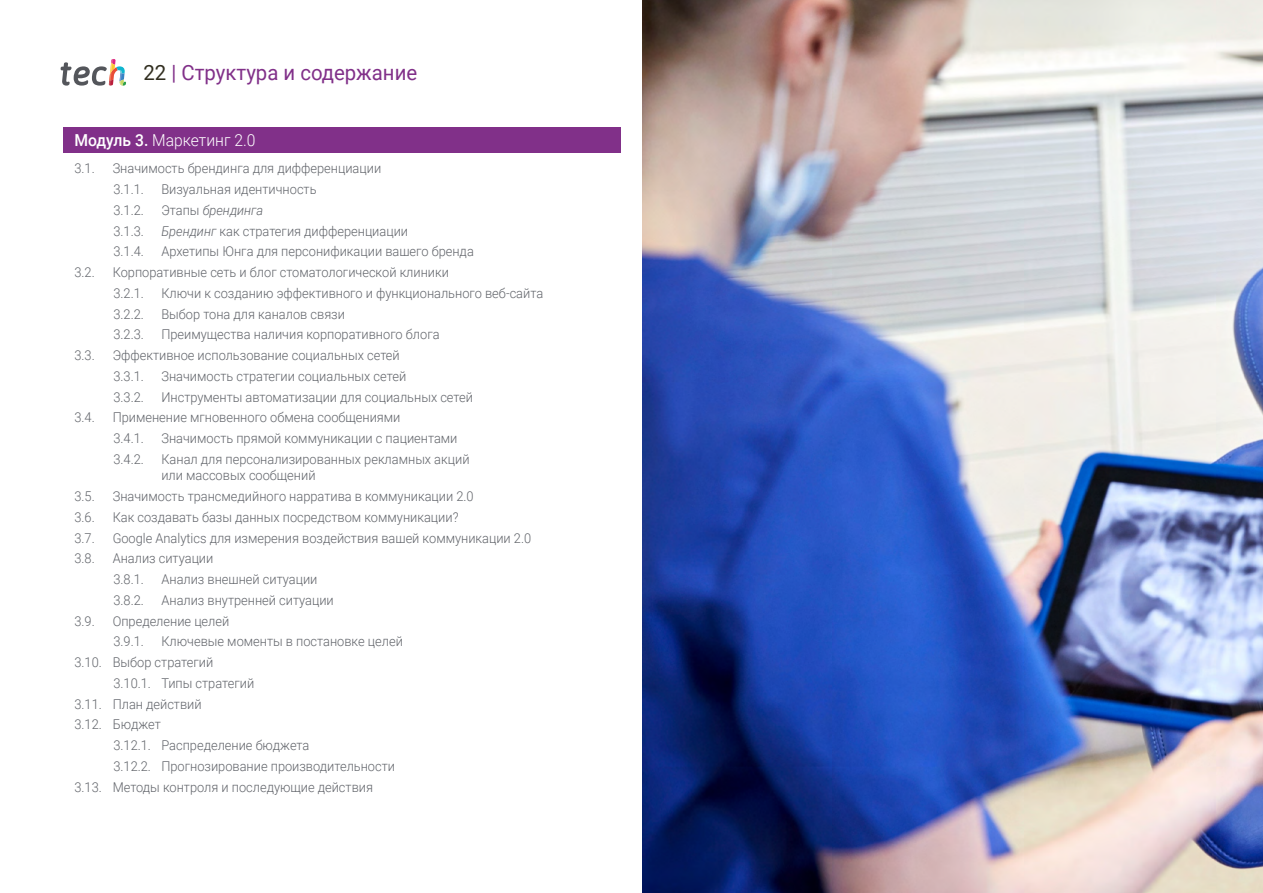
<style>
.page{position:relative;width:1263px;height:893px;background:#fff}
.page>*{position:absolute;margin:0;border:0;box-sizing:border-box;transform-origin:0 0}
.t1{font:21px "Roboto";color:#813089}
.t2{font:300 16.5px "Roboto";color:#fff;scale:.95 1}
.t3{font:300 13.5px/20.7px "Roboto";color:#61646a;scale:.95 1}
.t4{font:italic 300 13.5px "Roboto";color:#61646a;scale:.95 1}
.s1{color:#312e20}
.s2{font-weight:500}
.s3{font-style:normal}
.s4{font-style:italic}
</style>
<div class="page">
<svg style="left:61px;top:59px;width:65px;height:27px"></svg>
<div style="left:63px;top:128px;width:558px;height:25px;background:#813089"></div>
<img style="left:642px;top:0;width:621px;height:893px">
<h1 class="t1" style="left:144px;top:57px;width:275px"><span class="s1">22</span> | Структура и содержание</h1>
<p class="t2" style="left:74px;top:129px;width:192px"><span class="s2">Модуль 3.</span> Маркетинг 2.0</p>
<p class="t3" style="left:74px;top:158px;width:23px">3.1.</p>
<p class="t3" style="left:113px;top:158px;width:284px">Значимость брендинга для дифференциации<br>3.1.1.</p>
<p class="t3" style="left:161px;top:179px;width:165px">Визуальная идентичность</p>
<p class="t3" style="left:113px;top:199px;width:34px">3.1.2.</p>
<p class="t4" style="left:161px;top:201px;width:109px"><span class="s3">Этапы</span> брендинга</p>
<p class="t3" style="left:113px;top:220px;width:34px">3.1.3.</p>
<p class="t3" style="left:161px;top:220px;width:261px"><span class="s4">Брендинг</span> как стратегия дифференциации</p>
<p class="t3" style="left:113px;top:241px;width:34px">3.1.4.</p>
<p class="t3" style="left:161px;top:241px;width:330px">Архетипы Юнга для персонификации вашего бренда</p>
<p class="t3" style="left:74px;top:262px;width:23px">3.2.</p>
<p class="t3" style="left:113px;top:262px;width:355px">Корпоративные сеть и блог стоматологической клиники<br>3.2.1.</p>
<p class="t3" style="left:161px;top:282px;width:403px">Ключи к созданию эффективного и функционального веб-сайта</p>
<p class="t3" style="left:113px;top:303px;width:34px">3.2.2.</p>
<p class="t3" style="left:161px;top:303px;width:195px">Выбор тона для каналов связи</p>
<p class="t3" style="left:113px;top:324px;width:34px">3.2.3.</p>
<p class="t3" style="left:161px;top:324px;width:294px">Преимущества наличия корпоративного блога</p>
<p class="t3" style="left:74px;top:345px;width:23px">3.3.</p>
<p class="t3" style="left:113px;top:345px;width:304px">Эффективное использование социальных сетей<br>3.3.1.</p>
<p class="t3" style="left:161px;top:365px;width:259px">Значимость стратегии социальных сетей</p>
<p class="t3" style="left:113px;top:386px;width:34px">3.3.2.</p>
<p class="t3" style="left:161px;top:386px;width:329px">Инструменты автоматизации для социальных сетей</p>
<p class="t3" style="left:74px;top:407px;width:23px">3.4.</p>
<p class="t3" style="left:113px;top:407px;width:304px">Применение мгновенного обмена сообщениями<br>3.4.1.</p>
<p class="t3" style="left:161px;top:428px;width:313px">Значимость прямой коммуникации с пациентами</p>
<p class="t3" style="left:113px;top:448px;width:34px">3.4.2.</p>
<p class="t3" style="left:161px;top:450px;width:326px;line-height:16.5px">Канал для персонализированных рекламных акций или массовых сообщений</p>
<p class="t3" style="left:74px;top:486px;width:23px">3.5.</p>
<p class="t3" style="left:113px;top:486px;width:381px">Значимость трансмедийного нарратива в коммуникации 2.0</p>
<p class="t3" style="left:74px;top:506px;width:23px">3.6.</p>
<p class="t3" style="left:113px;top:506px;width:365px">Как создавать базы данных посредством коммуникации?</p>
<p class="t3" style="left:74px;top:527px;width:23px">3.7.</p>
<p class="t3" style="left:113px;top:527px;width:442px">Google Analytics для измерения воздействия вашей коммуникации 2.0</p>
<p class="t3" style="left:74px;top:548px;width:23px">3.8.</p>
<p class="t3" style="left:113px;top:548px;width:107px">Анализ ситуации<br>3.8.1.</p>
<p class="t3" style="left:161px;top:569px;width:166px">Анализ внешней ситуации</p>
<p class="t3" style="left:113px;top:589px;width:34px">3.8.2.</p>
<p class="t3" style="left:161px;top:589px;width:183px">Анализ внутренней ситуации</p>
<p class="t3" style="left:74px;top:610px;width:23px">3.9.</p>
<p class="t3" style="left:113px;top:610px;width:124px">Определение целей<br>3.9.1.</p>
<p class="t3" style="left:161px;top:631px;width:256px">Ключевые моменты в постановке целей</p>
<p class="t3" style="left:74px;top:652px;width:148px">3.10. Выбор стратегий</p>
<p class="t3" style="left:113px;top:672px;width:150px">3.10.1. Типы стратегий</p>
<p class="t3" style="left:74px;top:693px;width:135px">3.11. План действий</p>
<p class="t3" style="left:74px;top:714px;width:92px">3.12. Бюджет</p>
<p class="t3" style="left:113px;top:735px;width:208px">3.12.1. Распределение бюджета</p>
<p class="t3" style="left:113px;top:755px;width:298px">3.12.2. Прогнозирование производительности</p>
<p class="t3" style="left:74px;top:776px;width:316px">3.13. Методы контроля и последующие действия</p>
</div>
